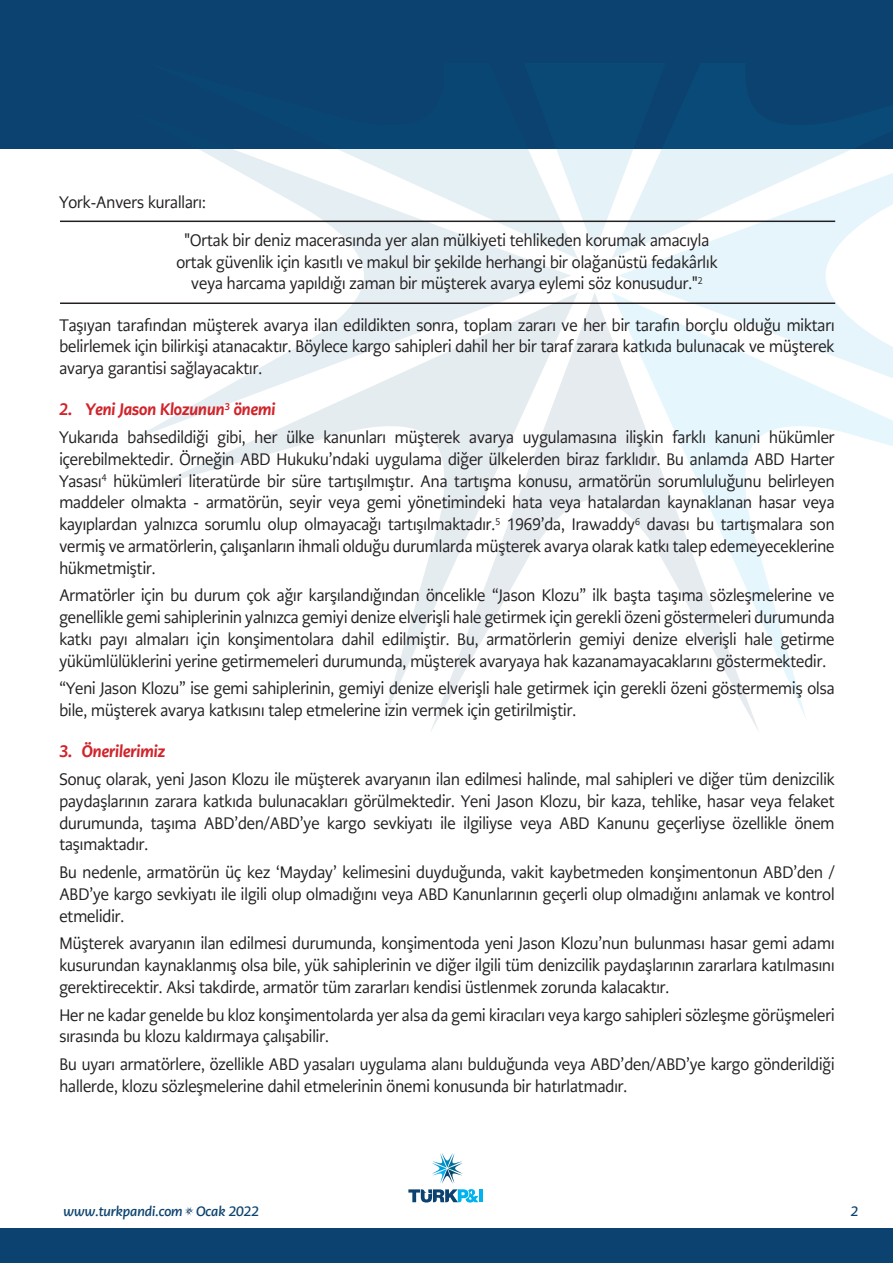
<style>
.page{position:relative;width:893px;height:1263px;background:#fff}
.page>*{position:absolute;margin:0;border:0;box-sizing:border-box;transform-origin:0 0}
.t1{font:16.5px/21.8px "PMN Caecilia Sans Head";color:#231f20;text-align:justify;scale:.93 1}
.t2{font:italic 800 16.5px "PMN Caecilia Sans Head";color:#d1232a;scale:.93 1}
.t3{font:italic 700 13.5px "PMN Caecilia Sans Head";color:#0c426f}
.s1{font-weight:800;font-style:italic;color:#d1232a}
</style>
<div class="page">
<div style="left:0;top:0;width:893px;height:149px;background:#0c426f"></div>
<svg style="left:578px;top:149px;width:33px;height:103px;fill:#e5f2f7"></svg>
<svg style="left:431px;top:293px;width:328px;height:438px"></svg>
<svg style="left:619px;top:259px;width:211px;height:33px;background:#e8f6fb"></svg>
<svg style="left:130px;top:220px;width:441px;height:220px"></svg>
<svg style="left:611px;top:292px;width:282px;height:429px"></svg>
<svg style="left:149px;top:149px;width:429px;height:110px"></svg>
<svg style="left:611px;top:149px;width:282px;height:110px;fill:#e5f5fb"></svg>
<svg style="left:149px;top:292px;width:429px;height:429px"></svg>
<hr style="left:479px;top:1189px;width:4px;height:13px;background:#00b3ef">
<svg style="left:408px;top:1153px;width:70px;height:49px"></svg>
<div style="left:0;top:1229px;width:893px;height:34px;background:#0c426f"></div>
<hr style="left:60px;top:221px;width:775px;height:1px;background:#231f20">
<hr style="left:60px;top:302px;width:775px;height:2px;background:#231f20">
<svg style="left:185px;top:1207px;width:9px;height:9px"></svg>
<p class="t1" style="left:59px;top:191px;width:159px">York-Anvers kuralları:</p>
<p class="t1" style="left:177px;top:229px;width:583px;text-align:center">"Ortak bir deniz macerasında yer alan mülkiyeti tehlikeden korumak amacıyla ortak güvenlik için kasıtlı ve makul bir şekilde herhangi bir olağanüstü fedakârlık veya harcama yapıldığı zaman bir müşterek avarya eylemi söz konusudur."<sup>2</sup></p>
<p class="t1" style="left:59px;top:314px;width:835px">Taşıyan tarafından müşterek avarya ilan edildikten sonra, toplam zararı ve her bir tarafın borçlu olduğu miktarı belirlemek için bilirkişi atanacaktır. Böylece kargo sahipleri dahil her bir taraf zarara katkıda bulunacak ve müşterek avarya garantisi sağlayacaktır.</p>
<p class="t1" style="left:59px;top:396px;width:835px;line-height:27.8px"><span class="s1">2. Yeni Jason Klozunun</span><sup>3</sup> <span class="s1">önemi<br></span>Yukarıda bahsedildiği gibi, her ülke kanunları müşterek avarya uygulamasına ilişkin farklı kanuni hükümler</p>
<p class="t1" style="left:59px;top:448px;width:835px">içerebilmektedir. Örneğin ABD Hukuku’ndaki uygulama diğer ülkelerden biraz farklıdır. Bu anlamda ABD Harter Yasası<sup>4</sup> hükümleri literatürde bir süre tartışılmıştır. Ana tartışma konusu, armatörün sorumluluğunu belirleyen maddeler olmakta - armatörün, seyir veya gemi yönetimindeki hata veya hatalardan kaynaklanan hasar veya kayıplardan yalnızca sorumlu olup olmayacağı tartışılmaktadır.<sup>5</sup> 1969’da, Irawaddy<sup>6</sup> davası bu tartışmalara son vermiş ve armatörlerin, çalışanların ihmali olduğu durumlarda müşterek avarya olarak katkı talep edemeyeceklerine hükmetmiştir.</p>
<p class="t1" style="left:59px;top:585px;width:835px">Armatörler için bu durum çok ağır karşılandığından öncelikle “Jason Klozu” ilk başta taşıma sözleşmelerine ve genellikle gemi sahiplerinin yalnızca gemiyi denize elverişli hale getirmek için gerekli özeni göstermeleri durumunda katkı payı almaları için konşimentolara dahil edilmiştir. Bu, armatörlerin gemiyi denize elverişli hale getirme yükümlülüklerini yerine getirmemeleri durumunda, müşterek avaryaya hak kazanamayacaklarını göstermektedir.</p>
<p class="t1" style="left:59px;top:678px;width:835px">“Yeni Jason Klozu” ise gemi sahiplerinin, gemiyi denize elverişli hale getirmek için gerekli özeni göstermemiş olsa bile, müşterek avarya katkısını talep etmelerine izin vermek için getirilmiştir.</p>
<p class="t2" style="left:59px;top:741px;width:115px">3. Önerilerimiz</p>
<p class="t1" style="left:59px;top:768px;width:835px">Sonuç olarak, yeni Jason Klozu ile müşterek avaryanın ilan edilmesi halinde, mal sahipleri ve diğer tüm denizcilik paydaşlarının zarara katkıda bulunacakları görülmektedir. Yeni Jason Klozu, bir kaza, tehlike, hasar veya felaket durumunda, taşıma ABD’den/ABD’ye kargo sevkiyatı ile ilgiliyse veya ABD Kanunu geçerliyse özellikle önem taşımaktadır.</p>
<p class="t1" style="left:59px;top:861px;width:835px">Bu nedenle, armatörün üç kez ‘Mayday’ kelimesini duyduğunda, vakit kaybetmeden konşimentonun ABD’den / ABD’ye kargo sevkiyatı ile ilgili olup olmadığını veya ABD Kanunlarının geçerli olup olmadığını anlamak ve kontrol etmelidir.</p>
<p class="t1" style="left:59px;top:933px;width:835px">Müşterek avaryanın ilan edilmesi durumunda, konşimentoda yeni Jason Klozu’nun bulunması hasar gemi adamı kusurundan kaynaklanmış olsa bile, yük sahiplerinin ve diğer ilgili tüm denizcilik paydaşlarının zararlara katılmasını gerektirecektir. Aksi takdirde, armatör tüm zararları kendisi üstlenmek zorunda kalacaktır.</p>
<p class="t1" style="left:59px;top:1004px;width:835px">Her ne kadar genelde bu kloz konşimentolarda yer alsa da gemi kiracıları veya kargo sahipleri sözleşme görüşmeleri sırasında bu klozu kaldırmaya çalışabilir.</p>
<p class="t1" style="left:59px;top:1053px;width:835px">Bu uyarı armatörlere, özellikle ABD yasaları uygulama alanı bulduğunda veya ABD’den/ABD’ye kargo gönderildiği hallerde, klozu sözleşmelerine dahil etmelerinin önemi konusunda bir hatırlatmadır.</p>
<p class="t3" style="left:63px;top:1202px;width:197px">www.turkpandi.com Ocak 2022</p>
<p class="t3" style="left:851px;top:1202px;width:9px">2</p>
</div>
